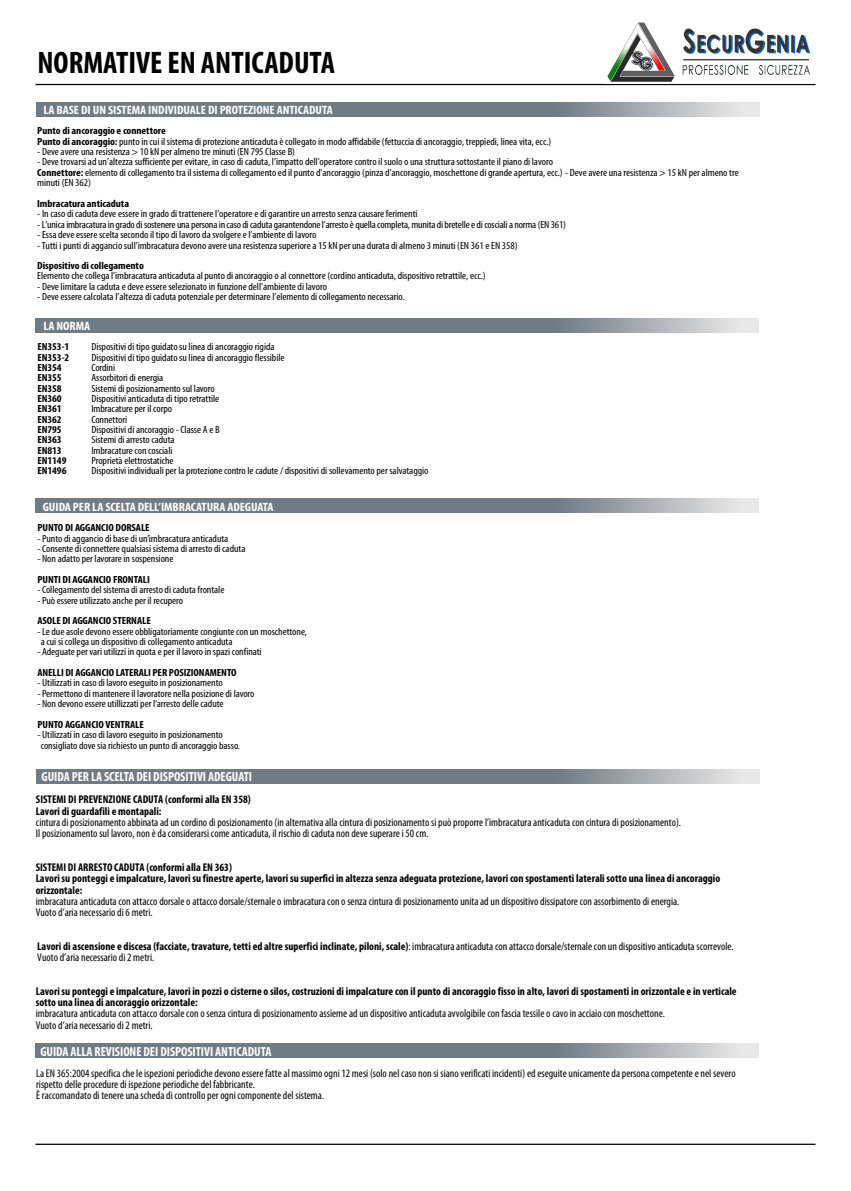
<style>
.page{position:relative;width:851px;height:1191px;background:#fff}
.page>*{position:absolute;margin:0;border:0;box-sizing:border-box;transform-origin:0 0}
.t1{font:700 condensed 31.25px "Myriad Pro";color:#000}
.t2{font:700 condensed 13.25px "Myriad Pro";letter-spacing:-.005em;color:#fff}
.t3{font:700 condensed 12.12px "Myriad Pro";letter-spacing:-.005em;color:#fff;scale:1.09 1}
.t4{font:condensed 11.25px/11.4px "Myriad Pro";color:#000}
.t5{font:700 condensed 11.25px/11.4px "Myriad Pro";color:#000}
.t6{font:condensed 10.38px/10.4px "Myriad Pro";letter-spacing:-.005em;color:#000;scale:1.09 1}
.t7{font:700 condensed 10.38px "Myriad Pro";letter-spacing:-.005em;color:#000;scale:1.09 1}
.s1{font-weight:700}
</style>
<div class="page">
<svg style="left:36px;top:103px;width:723px;height:14px;background:#828b93"></svg>
<svg style="left:35px;top:319px;width:723px;height:14px;background:#828b93"></svg>
<svg style="left:35px;top:498px;width:723px;height:14px;background:#828b93"></svg>
<svg style="left:36px;top:769px;width:723px;height:14px;background:#828b93"></svg>
<svg style="left:35px;top:1043px;width:723px;height:14px;background:#828b93"></svg>
<hr style="left:35px;top:84px;width:780px;height:1px;background:#000">
<hr style="left:35px;top:1143px;width:780px;height:1px;background:#000">
<img style="left:607px;top:22px;width:204px;height:60px">
<h1 class="t1" style="left:37px;top:51px;width:299px">NORMATIVE EN ANTICADUTA</h1>
<p class="t3" style="left:43px;top:105px;width:267px">LA BASE DI UN SISTEMA INDIVIDUALE DI PROTEZIONE ANTICADUTA</p>
<p class="t6" style="left:37px;top:127px;width:473px"><span class="s1">Punto di ancoraggio e connettore<br>Punto di ancoraggio:</span> punto in cui il sistema di protezione anticaduta è collegato in modo affidabile (fettuccia di ancoraggio, treppiedi, linea vita, ecc.)</p>
<p class="t6" style="left:37px;top:147px;width:238px">- Deve avere una resistenza &gt; 10 kN per almeno tre minuti (EN 795 Classe B)</p>
<p class="t6" style="left:37px;top:157px;width:645px">- Deve trovarsi ad un’altezza sufficienteper evitare, in caso di caduta, l’impatto dell’operatore controil suolo o una struttura sottostante il piano di lavoro<br><span class="s1">Connettore:</span> elementodi collegamento tra il sistema di collegamentoed il punto d’ancoraggio (pinza d’ancoraggio, moschettone di grande apertura, ecc.) - Deve avere una resistenza &gt; 15 kN per almeno tre minuti (EN 362)</p>
<p class="t7" style="left:37px;top:200px;width:86px">Imbracatura anticaduta</p>
<p class="t6" style="left:37px;top:209px;width:350px">- In caso di caduta deve essere in grado di trattenere l’operatore e di garantire un arresto senza causare ferimenti</p>
<p class="t6" style="left:37px;top:220px;width:486px">- L’unica imbracatura in grado di sostenere una persona in caso di caduta garantendone l’arresto è quella completa, munita di bretelle e di cosciali a norma (EN 361)</p>
<p class="t6" style="left:37px;top:230px;width:258px">- Essa deve essere scelta secondo il tipo di lavoroda svolgere e l’ambientedi lavoro</p>
<p class="t6" style="left:37px;top:241px;width:442px">- Tutti i punti di aggancio sull’imbracatura devono avere una resistenza superiore a 15 kN per una durata di almeno 3 minuti (EN 361 e EN 358)</p>
<p class="t7" style="left:37px;top:262px;width:99px">Dispositivo di collegamento</p>
<p class="t6" style="left:37px;top:271px;width:413px">Elemento che collega l’imbracatura anticaduta al puntodi ancoraggio o al connettore (cordino anticaduta, dispositivo retrattile, ecc.)</p>
<p class="t6" style="left:37px;top:282px;width:267px">- Deve limitare la caduta e deve essere selezionatoin funzione dell’ambientedi lavoro</p>
<p class="t6" style="left:37px;top:292px;width:339px">- Deve essere calcolata l’altezza di caduta potenziale per determinare l’elementodi collegamento necessario.</p>
<p class="t3" style="left:43px;top:321px;width:44px">LA NORMA</p>
<p class="t7" style="left:37px;top:343px;width:31px">EN353-1</p>
<p class="t6" style="left:91px;top:342px;width:169px">Dispositivi di tipo guidato su linea di ancoraggio rigida</p>
<p class="t7" style="left:37px;top:353px;width:31px">EN353-2</p>
<p class="t6" style="left:91px;top:353px;width:179px">Dispositivi di tipo guidato su linea di ancoraggio flessibile</p>
<p class="t7" style="left:37px;top:363px;width:24px">EN354</p>
<p class="t6" style="left:91px;top:363px;width:23px">Cordini</p>
<p class="t7" style="left:37px;top:374px;width:24px">EN355</p>
<p class="t6" style="left:91px;top:374px;width:68px">Assorbitori di energia</p>
<p class="t7" style="left:37px;top:384px;width:24px">EN358</p>
<p class="t6" style="left:91px;top:384px;width:115px">Sistemi di posizionamento sul lavoro</p>
<p class="t7" style="left:37px;top:394px;width:24px">EN360</p>
<p class="t6" style="left:91px;top:394px;width:119px">Dispositivi anticaduta di tipo retrattile</p>
<p class="t7" style="left:37px;top:405px;width:24px">EN361</p>
<p class="t6" style="left:91px;top:405px;width:76px">Imbracature per il corpo</p>
<p class="t7" style="left:37px;top:415px;width:24px">EN362</p>
<p class="t6" style="left:91px;top:415px;width:34px">Connettori</p>
<p class="t7" style="left:37px;top:425px;width:24px">EN795</p>
<p class="t6" style="left:91px;top:425px;width:119px">Dispositivi di ancoraggio - Classe A e B</p>
<p class="t7" style="left:37px;top:436px;width:24px">EN363</p>
<p class="t6" style="left:91px;top:436px;width:78px">Sistemi di arresto caduta</p>
<p class="t7" style="left:37px;top:446px;width:24px">EN813</p>
<p class="t6" style="left:91px;top:446px;width:76px">Imbracature con cosciali</p>
<p class="t7" style="left:37px;top:457px;width:28px">EN1149</p>
<p class="t6" style="left:91px;top:456px;width:77px">Proprietà elettrostatiche</p>
<p class="t7" style="left:37px;top:467px;width:28px">EN1496</p>
<p class="t6" style="left:91px;top:467px;width:311px">Dispositivi individuali per la protezione contro le cadute / dispositivi di sollevamento per salvataggio</p>
<p class="t3" style="left:43px;top:502px;width:213px">GUIDA PER LA SCELTA DELL’IMBRACATURA ADEGUATA</p>
<p class="t7" style="left:37px;top:524px;width:105px">PUNTO DI AGGANCIO DORSALE</p>
<p class="t6" style="left:37px;top:534px;width:177px">- Punto di aggancio di base di un’imbracatura anticaduta</p>
<p class="t6" style="left:37px;top:544px;width:192px">- Consente di connettere qualsiasi sistema di arresto di caduta</p>
<p class="t6" style="left:37px;top:554px;width:126px">- Non adatto per lavorare in sospensione</p>
<p class="t7" style="left:37px;top:575px;width:105px">PUNTI DI AGGANCIO FRONTALI</p>
<p class="t6" style="left:37px;top:585px;width:173px">- Collegamento del sistema di arresto di caduta frontale</p>
<p class="t6" style="left:37px;top:596px;width:135px">- Può essere utilizzato anche per il recupero</p>
<p class="t7" style="left:37px;top:617px;width:106px">ASOLE DI AGGANCIO STERNALE</p>
<p class="t6" style="left:41px;top:627px;width:246px;text-indent:-3px">- Le due asole devono essere obbligatoriamente congiunte con un moschettone, a cui si collega un dispositivo di collegamento anticaduta</p>
<p class="t6" style="left:37px;top:648px;width:207px">- Adeguate per vari utilizzi in quota e per il lavoro in spazi confinati</p>
<p class="t7" style="left:37px;top:668px;width:184px">ANELLI DI AGGANCIO LATERALI PER POSIZIONAMENTO</p>
<p class="t6" style="left:37px;top:679px;width:171px">- Utilizzati in caso di lavoro eseguito in posizionamento</p>
<p class="t6" style="left:37px;top:689px;width:201px">- Permettono di mantenere il lavoratore nella posizione di lavoro</p>
<p class="t6" style="left:37px;top:699px;width:172px">- Non devono essere utillizzati per l’arresto delle cadute</p>
<p class="t7" style="left:37px;top:720px;width:99px">PUNTO AGGANCIO VENTRALE</p>
<p class="t6" style="left:41px;top:730px;width:184px;text-indent:-3px">- Utilizzati in caso di lavoro eseguito in posizionamento consigliato dove sia richiesto un punto di ancoraggio basso.</p>
<p class="t2" style="left:42px;top:772px;width:212px">GUIDA PER LA SCELTA DEI DISPOSITIVI ADEGUATI</p>
<p class="t5" style="left:36px;top:795px;width:216px">SISTEMI DI PREVENZIONE CADUTA (conformi alla EN 358)<br>Lavori di guardafili e montapali:</p>
<p class="t4" style="left:36px;top:817px;width:646px">cintura di posizionamento abbinata ad un cordino di posizionamento (in alternativa alla cintura di posizionamento si può proporre l’imbracatura anticaduta con cintura di posizionamento).<br>Il posizionamento sul lavoro, non è da considerarsi come anticaduta, il rischio di caduta non deve superare i 50 cm.</p>
<p class="t5" style="left:36px;top:862px;width:685px">SISTEMI DI ARRESTO CADUTA (conformi alla EN 363)<br>Lavori su ponteggi e impalcature, lavori su finestre aperte, lavori su superfici in altezza senza adeguata protezione, lavori con spostamenti laterali sotto una linea di ancoraggio orizzontale:</p>
<p class="t4" style="left:36px;top:896px;width:645px">imbracatura anticaduta con attacco dorsale o attacco dorsale/sternale o imbracatura con o senza cintura di posizionamento unita ad un dispositivo dissipatore con assorbimento di energia.<br>Vuoto d’aria necessario di 6 metri.</p>
<p class="t4" style="left:37px;top:941px;width:697px;line-height:10.8px"><span class="s1">Lavori di ascensione e discesa (facciate, travature, tetti ed altre superfici inclinate, piloni, scale)</span>: imbracatura anticaduta con attacco dorsale/sternale con un dispositivo anticaduta scorrevole.<br>Vuoto d’aria necessario di 2 metri.</p>
<p class="t5" style="left:36px;top:986px;width:702px">Lavori su ponteggi e impalcature, lavori in pozzi o cisterne o silos, costruzioni di impalcature con il punto di ancoraggio fisso in alto, lavori di spostamenti in orizzontale e in verticale sotto una linea di ancoraggio orizzontale:</p>
<p class="t4" style="left:36px;top:1008px;width:630px">imbracatura anticaduta con attacco dorsale con o senza cintura di posizionamento assieme ad un dispositivo anticaduta avvolgibile con fascia tessile o cavo in acciaio con moschettone.<br>Vuoto d’aria necessario di 2 metri.</p>
<p class="t2" style="left:40px;top:1046px;width:232px">GUIDA ALLA REVISIONE DEI DISPOSITIVI ANTICADUTA</p>
<p class="t4" style="left:36px;top:1068px;width:700px">La EN 365:2004 specifica che le ispezioni periodiche devono essere fatte al massimo ogni 12 mesi (solo nel caso non si siano verificati incidenti) ed eseguite unicamente da persona competente e nel severo rispetto delle procedure di ispezione periodiche del fabbricante.<br>È raccomandato di tenere una scheda di controllo per ogni componente del sistema.</p>
</div>
